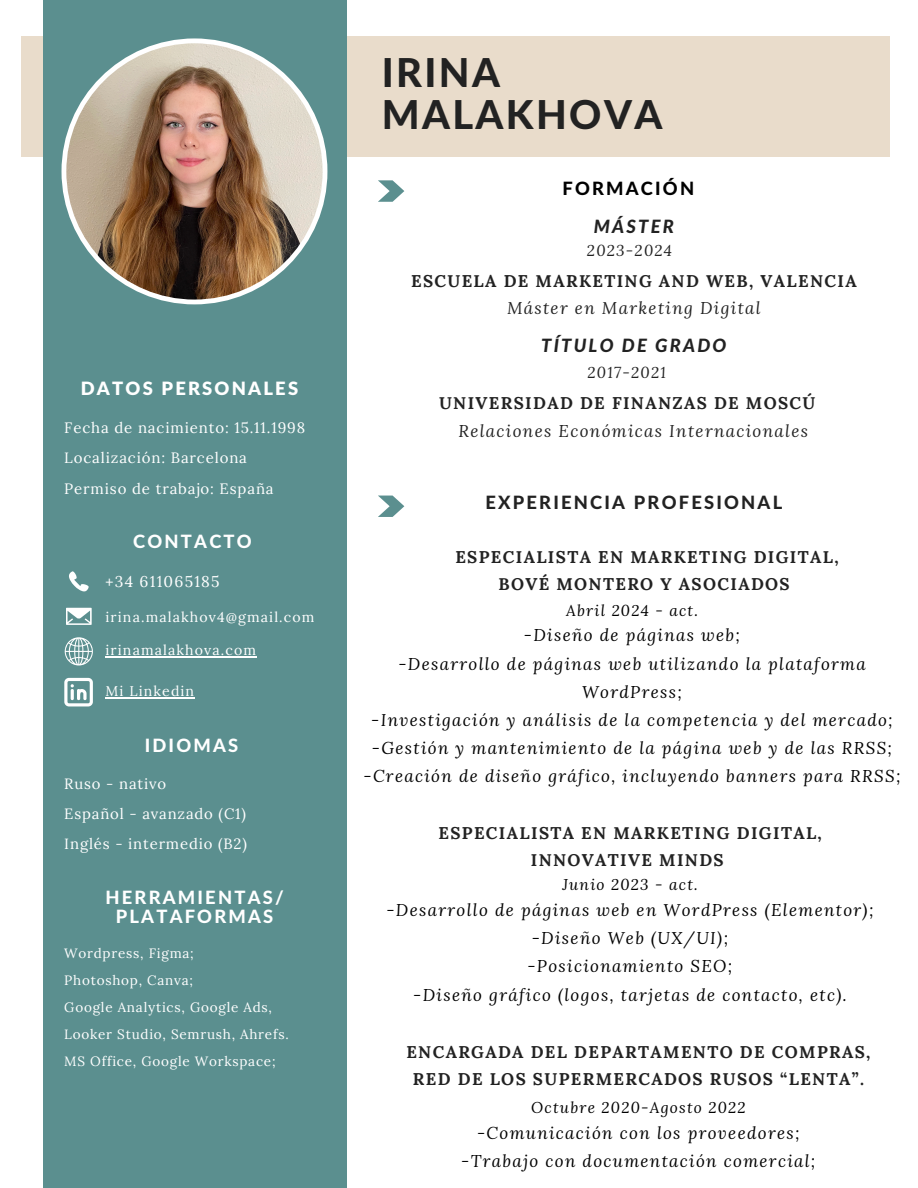
<style>
.page{position:relative;width:918px;height:1188px;background:#fff}
.page>*{position:absolute;margin:0;border:0;box-sizing:border-box;transform-origin:0 0}
.t1{font:800 39.9px/42.2px "Lato Latin";letter-spacing:.06em;color:#222}
.t2{font:800 18.3px/19.2px "Lato Latin";letter-spacing:.12em;color:#fff;text-align:center}
.t3{font:800 18.3px "Lato Latin";letter-spacing:.12em;color:#222}
.t4{font:italic 800 18.3px "Lato";letter-spacing:.12em;color:#222}
.t5{font:900 18.3px "Lato Latin";letter-spacing:.12em;color:#fff}
.t6{font:800 18.3px "Lato Latin";letter-spacing:.12em;color:#000}
.t7{font:italic 16.95px/28.2px "Lora";letter-spacing:.08em;color:#000;text-align:center}
.t8{font:700 16.95px/27px "Lora";letter-spacing:.08em;color:#222;text-align:center}
.t9{font:italic 16.95px "Lora";letter-spacing:.08em;color:#222}
.t10{font:italic 15.45px "Lora";letter-spacing:.08em;color:#000}
.t11{font:italic 15.45px "Lora";letter-spacing:.08em;color:#222}
.t12{font:15.45px "Lora";letter-spacing:.08em;color:#fff}
.t13{font:15px/30.3px "Lora";letter-spacing:.055em;color:#fff}
.t14{font:14.85px/30.2px "Lora";letter-spacing:.055em;color:#fff}
.t15{font:14.1px "Lora";letter-spacing:.08em;color:#fff}
.t16{font:13.5px/27px "Lora";letter-spacing:.055em;color:#fff}
</style>
<div class="page">
<div style="left:21px;top:36px;width:868px;height:121px;background:#e9dccb"></div>
<div style="left:43px;top:0;width:303px;height:1188px;background:#5b8f8f"></div>
<svg style="left:69px;top:572px;width:20px;height:19px"></svg>
<svg style="left:66px;top:608px;width:26px;height:17px"></svg>
<svg style="left:378px;top:180px;width:26px;height:22px"></svg>
<img style="left:62px;top:38px;width:265px;height:266px">
<svg style="left:64px;top:678px;width:28px;height:28px"></svg>
<svg style="left:378px;top:496px;width:26px;height:21px"></svg>
<svg style="left:65px;top:637px;width:28px;height:28px"></svg>
<hr style="left:106px;top:656px;width:151px;height:2px;background:#fff">
<hr style="left:106px;top:697px;width:89px;height:1px;background:#fff">
<h2 class="t5" style="left:81px;top:381px;width:219px">DATOS PERSONALES</h2>
<h4 class="t13" style="left:64px;top:412px;width:242px">Fecha de nacimiento: 15.11.1998<br>Localización: Barcelona<br>Permiso de trabajo: España</h4>
<h2 class="t2" style="left:133px;top:533px;width:120px">CONTACTO</h2>
<p class="t12" style="left:106px;top:572px;width:116px">+34 611065185</p>
<h4 class="t15" style="left:106px;top:608px;width:210px">irina.malakhov4@gmail.com</h4>
<p class="t15" style="left:106px;top:641px;width:152px">irinamalakhova.com</p>
<p class="t15" style="left:106px;top:682px;width:90px">Mi Linkedin</p>
<p class="t2" style="left:145px;top:736px;width:95px">IDIOMAS</p>
<h2 class="t14" style="left:64px;top:768px;width:184px">Ruso - nativo<br>Español - avanzado (C1)<br>Inglés - intermedio (B2)</h2>
<p class="t2" style="left:105px;top:888px;width:180px">HERRAMIENTAS/<br>PLATAFORMAS</p>
<h4 class="t16" style="left:64px;top:939px;width:131px">Wordpress, Figma;</h4>
<h2 class="t16" style="left:64px;top:966px;width:130px">Photoshop, Canva;</h2>
<h3 class="t16" style="left:64px;top:993px;width:226px">Google Analytics, Google Ads,<br>Looker Studio, Semrush, Ahrefs.</h3>
<h2 class="t16" style="left:64px;top:1047px;width:213px">MS Office, Google Workspace;</h2>
<p class="t1" style="left:382px;top:54px;width:282px">IRINA<br>MALAKHOVA</p>
<h2 class="t6" style="left:562px;top:180px;width:133px">FORMACIÓN</h2>
<h4 class="t4" style="left:594px;top:219px;width:82px">MÁSTER</h4>
<p class="t11" style="left:587px;top:240px;width:87px">2023-2024</p>
<h4 class="t8" style="left:411px;top:267px;width:447px">ESCUELA DE MARKETING AND WEB, VALENCIA</h4>
<h4 class="t9" style="left:507px;top:296px;width:255px">Máster en Marketing Digital</h4>
<p class="t4" style="left:541px;top:337px;width:187px">TÍTULO DE GRADO</p>
<h2 class="t11" style="left:588px;top:362px;width:80px">2017-2021</h2>
<h4 class="t8" style="left:439px;top:389px;width:378px">UNIVERSIDAD DE FINANZAS DE MOSCÚ</h4>
<h2 class="t9" style="left:458px;top:420px;width:351px">Relaciones Económicas Internacionales</h2>
<h1 class="t3" style="left:485px;top:494px;width:298px">EXPERIENCIA PROFESIONAL</h1>
<h3 class="t8" style="left:455px;top:543px;width:385px">ESPECIALISTA EN MARKETING DIGITAL,<br>BOVÉ MONTERO Y ASOCIADOS</h3>
<h2 class="t10" style="left:566px;top:600px;width:133px">Abril 2024 - act.</h2>
<h2 class="t7" style="left:363px;top:621px;width:539px">-Diseño de páginas web;<br>-Desarrollo de páginas web utilizando la plataforma WordPress;<br>-Investigación y análisis de la competencia y del mercado; -Gestión y mantenimiento de la página web y de las RRSS; -Creación de diseño gráfico, incluyendo banners para RRSS;</h2>
<h3 class="t8" style="left:438px;top:820px;width:385px">ESPECIALISTA EN MARKETING DIGITAL,<br>INNOVATIVE MINDS</h3>
<h4 class="t10" style="left:562px;top:874px;width:137px">Junio 2023 - act.</h4>
<h4 class="t7" style="left:386px;top:896px;width:489px">-Desarrollo de páginas web en WordPress (Elementor); -Diseño Web (UX/UI);<br>-Posicionamiento SEO;<br>-Diseño gráfico (logos, tarjetas de contacto, etc).</h4>
<h2 class="t8" style="left:406px;top:1038px;width:466px">ENCARGADA DEL DEPARTAMENTO DE COMPRAS,<br>RED DE LOS SUPERMERCADOS RUSOS “LENTA”.</h2>
<h2 class="t10" style="left:531px;top:1097px;width:216px">Octubre 2020-Agosto 2022</h2>
<h2 class="t7" style="left:461px;top:1119px;width:356px">-Comunicación con los proveedores; -Trabajo con documentación comercial;</h2>
</div>
